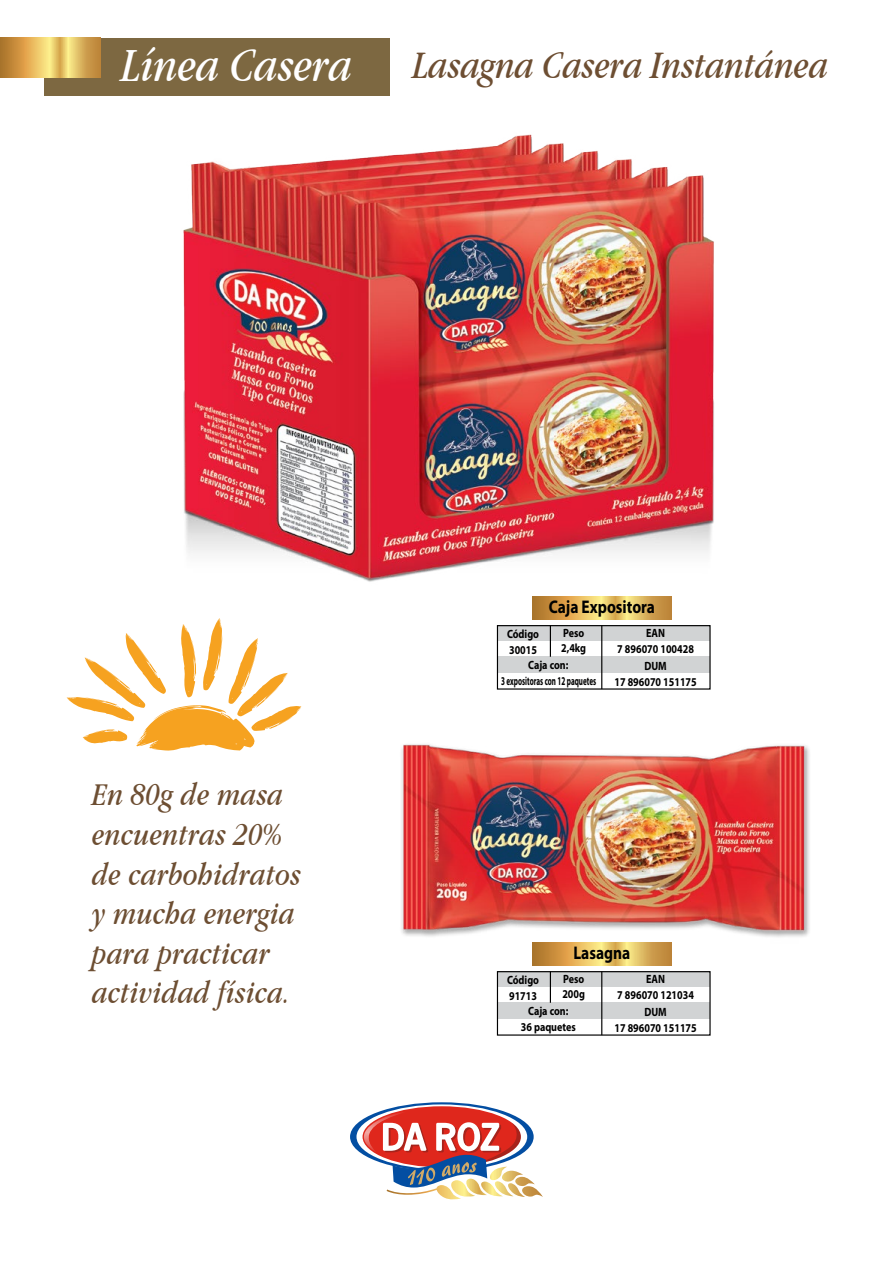
<style>
.page{position:relative;width:893px;height:1263px;background:#fff}
.page>*{position:absolute;margin:0;border:0;box-sizing:border-box;transform-origin:0 0}
.t1{font:italic condensed 40.5px "Garamond IT Cby BT";color:#6d4e32}
.t2{font:italic condensed 33px/39.6px "Garamond IT Cby BT";letter-spacing:.01em;color:#6d4e32}
.t3{font:700 18.3px "Myriad Pro";color:#000;scale:.84 1}
.t4{font:700 12px/16.2px "Myriad Pro";color:#000;text-align:center;scale:.84 1}
.s1{font-size:49.5px;color:#fff}
</style>
<div class="page">
<div style="left:497px;top:971px;width:213px;height:16px;background:#d1d3d4"></div>
<div style="left:497px;top:1003px;width:213px;height:16px;background:#d1d3d4"></div>
<hr style="left:550px;top:971px;width:1px;height:32px;background:#000">
<hr style="left:601px;top:971px;width:1px;height:64px;background:#000">
<div style="left:497px;top:971px;width:214px;height:65px;border:1px solid #000"></div>
<svg style="left:532px;top:954px;width:140px;height:12px;background:#daaf58"></svg>
<img style="left:401px;top:744px;width:409px;height:210px">
<div style="left:497px;top:625px;width:213px;height:16px;background:#d1d3d4"></div>
<div style="left:497px;top:657px;width:213px;height:16px;background:#d1d3d4"></div>
<hr style="left:550px;top:625px;width:1px;height:32px;background:#000">
<hr style="left:601px;top:625px;width:1px;height:64px;background:#000">
<img style="left:183px;top:134px;width:531px;height:500px">
<div style="left:44px;top:38px;width:346px;height:58px;background:#7d6841"></div>
<svg style="left:0;top:38px;width:100px;height:39px;background:#dbb059"></svg>
<svg style="left:67px;top:618px;width:234px;height:133px"></svg>
<svg style="left:350px;top:1102px;width:184px;height:69px"></svg>
<svg style="left:356px;top:1104px;width:171px;height:65px"></svg>
<div style="left:363px;top:1106px;width:158px;height:61px;background:#df271c;border-radius:50%"></div>
<svg style="left:364px;top:1111px;width:179px;height:89px"></svg>
<h1 class="t1" style="left:121px;top:42px;width:708px"><span class="s1">Línea Casera</span> Lasagna Casera Instantánea</h1>
<h3 class="t3" style="left:549px;top:596px;width:128px">Caja Expositora</h3>
<p class="t4" style="left:507px;top:626px;width:40px;text-align:left">Código<br>30015</p>
<p class="t4" style="left:561px;top:626px;width:31px;line-height:15px;text-align:left">Peso<br>2,4kg</p>
<p class="t4" style="left:617px;top:625px;width:93px">EAN<br>7 896070 100428</p>
<h2 class="t2" style="left:92px;top:774px;width:210px">En 80g de masa encuentras 20% de carbohidratos y mucha energia para practicar actividad física.</h2>
<p class="t4" style="left:501px;top:657px;width:115px">Caja con:<br>3 expositoras con 12 paquetes</p>
<p class="t4" style="left:614px;top:657px;width:99px">DUM<br>17 896070 151175</p>
<h3 class="t3" style="left:573px;top:942px;width:69px">Lasagna</h3>
<p class="t4" style="left:507px;top:972px;width:40px;text-align:left">Código<br>91713</p>
<p class="t4" style="left:562px;top:972px;width:28px;line-height:15px;text-align:left">Peso<br>200g</p>
<p class="t4" style="left:617px;top:971px;width:93px">EAN<br>7 896070 121034</p>
<p class="t4" style="left:521px;top:1003px;width:67px">Caja con:<br>36 paquetes</p>
<p class="t4" style="left:614px;top:1003px;width:99px">DUM<br>17 896070 151175</p>
</div>
